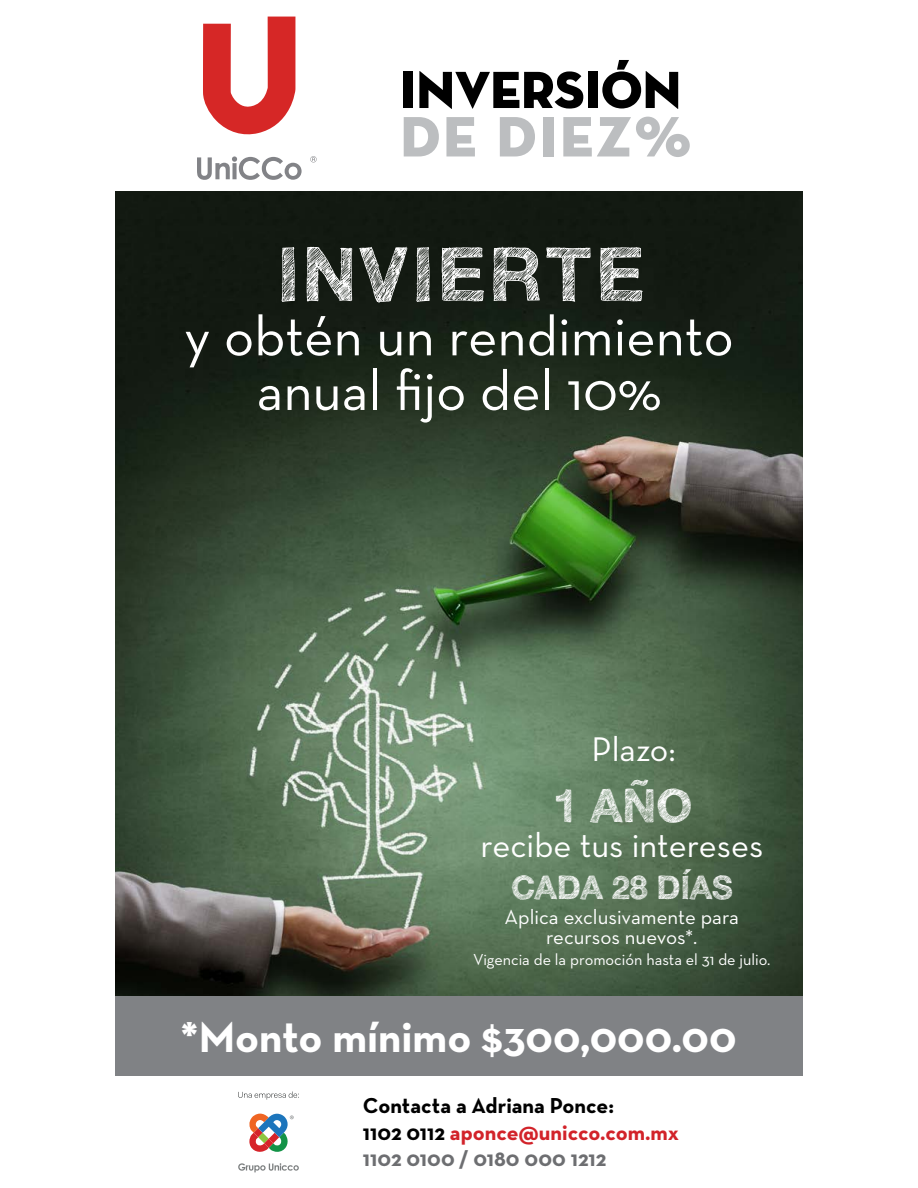
<style>
.page{position:relative;width:918px;height:1188px;background:#fff}
.page>*{position:absolute;margin:0;border:0;box-sizing:border-box;transform-origin:0 0}
.t1{font:700 74.1px "Sketchetik";letter-spacing:.05em;color:#fff}
.t2{font:57.9px "Neutra Disp Titling";letter-spacing:.05em;color:#bcbec0}
.t3{font:56.85px/54.6px "Neutra Text";color:#fff;text-align:center}
.t4{font:700 45.9px "Sketchetik";color:#fff}
.t5{font:700 44.1px "Neutra Text";color:#fff}
.t6{font:34.8px "Neutra Text";color:#fff}
.t7{font:700 32.4px "Sketchetik";color:#fff}
.t8{font:700 22.05px/26.4px "Neutra Text";color:#000}
.t9{font:20.85px/20.4px "Neutra Text";color:#fff;text-align:center}
.t10{font:16.2px "Neutra Text";color:#fff}
.s1{color:#d2232a}
.s2{color:#6d6e71}
</style>
<div class="page">
<img style="left:115px;top:191px;width:688px;height:805px">
<div style="left:115px;top:996px;width:688px;height:79px;background:#808285"></div>
<svg style="left:197px;top:156px;width:105px;height:24px"></svg>
<svg style="left:203px;top:17px;width:92px;height:118px"></svg>
<svg style="left:310px;top:156px;width:7px;height:6px"></svg>
<div style="left:403px;top:72px;width:10px;height:36px;background:#000"></div>
<svg style="left:419px;top:71px;width:164px;height:38px"></svg>
<div style="left:588px;top:72px;width:10px;height:36px;background:#000"></div>
<svg style="left:602px;top:60px;width:76px;height:49px"></svg>
<svg style="left:238px;top:1163px;width:61px;height:9px"></svg>
<svg style="left:249px;top:1114px;width:45px;height:38px"></svg>
<svg style="left:238px;top:1092px;width:61px;height:8px"></svg>
<h2 class="t2" style="left:400px;top:100px;width:292px">DE diez%</h2>
<h1 class="t1" style="left:276px;top:228px;width:368px">INVIERTE</h1>
<h3 class="t3" style="left:184px;top:308px;width:551px">y obtén un rendimiento anual fijo del 10%</h3>
<h3 class="t6" style="left:592px;top:728px;width:86px">Plazo:</h3>
<h3 class="t4" style="left:553px;top:777px;width:140px">1 AÑO</h3>
<h3 class="t6" style="left:480px;top:824px;width:284px">recibe tus intereses</h3>
<h3 class="t7" style="left:510px;top:867px;width:224px">CADA 28 DÍAS</h3>
<p class="t9" style="left:505px;top:906px;width:236px">Aplica exclusivamente para recursos nuevos*.</p>
<p class="t10" style="left:473px;top:950px;width:298px">Vigencia de la promoción hasta el 31 de julio.</p>
<h3 class="t5" style="left:180px;top:1009px;width:558px">*Monto mínimo $300,000.00</h3>
<p class="t8" style="left:363px;top:1092px;width:318px">Contacta a Adriana Ponce:<br>1102 0112 <span class="s1">aponce@unicco.com.mx<br></span><span class="s2">1102 0100 / 0180 000 1212</span></p>
</div>
